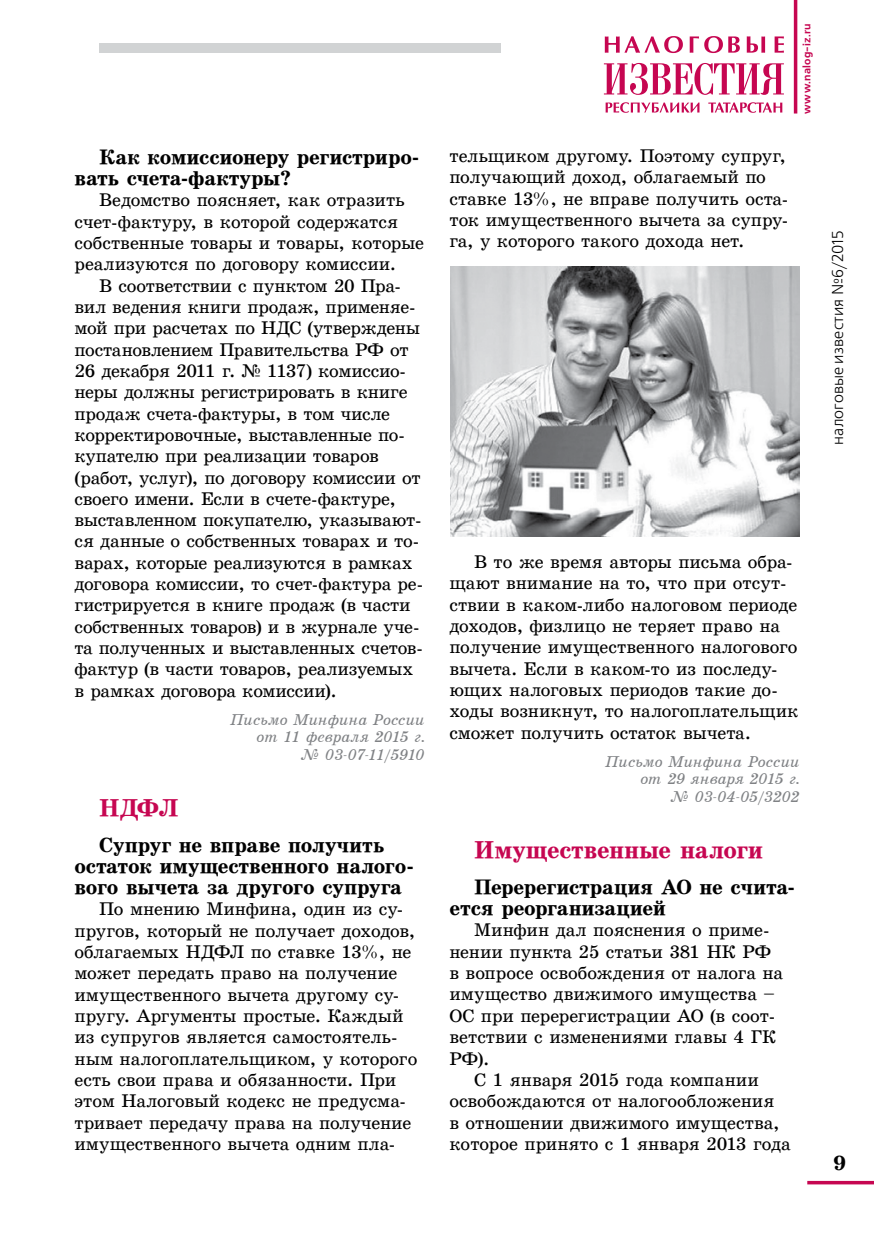
<style>
.page{position:relative;width:874px;height:1241px;background:#fff}
.page>*{position:absolute;margin:0;border:0;box-sizing:border-box;transform-origin:0 0}
.t1{font:700 24.5px "School Book Cyr";letter-spacing:-.01em;color:#c60651}
.t2{font:700 21px/21.3px "School Book Cyr";letter-spacing:-.01em;color:#000}
.t3{font:18.38px/21.3px "School Book Cyr";letter-spacing:-.01em;color:#000}
.t4{font:italic 15.75px/17.8px "School Book Cyr";letter-spacing:-.01em;color:#808285;text-align:right}
.t5{font:15.75px "Free Set C";letter-spacing:.005em;color:#000}
.t6{font:700 10.5px "Free Set C";letter-spacing:.02em;color:#c60651}
</style>
<div class="page">
<div style="left:99px;top:43px;width:401px;height:10px;background:#d1d3d4"></div>
<svg style="left:603px;top:63px;width:180px;height:32px"></svg>
<svg style="left:604px;top:36px;width:179px;height:17px"></svg>
<svg style="left:605px;top:102px;width:177px;height:11px"></svg>
<svg style="left:793px;top:0;width:4px;height:113px"></svg>
<svg style="left:807px;top:1184px;width:66px;height:1px"></svg>
<svg style="left:807px;top:1180px;width:66px;height:4px"></svg>
<img style="left:450px;top:266px;width:349px;height:270px">
<p class="t2" style="left:74px;top:146px;width:346px;text-indent:25px">Как комиссионеру регистриро&shy;вать счета-фактуры?</p>
<p class="t3" style="left:74px;top:189px;width:351px;text-indent:25px">Ведомство поясняет, как отразить счет-фактуру, в которой содержатся собственные товары и товары, которые реализуются по договору комиссии.</p>
<p class="t3" style="left:74px;top:274px;width:350px;text-indent:25px">В соответствии с пунктом 20 Пра&shy;вил ведения книги продаж, применяе&shy;мой при расчетах по НДС (утверждены постановлением Правительства РФ от 26 декабря 2011 г. № 1137) комиссио&shy;неры должны регистрировать в книге продаж счета-фактуры, в том числе корректировочные, выставленные по&shy;купателю при реализации товаров (работ, услуг), по договору комиссии от своего имени. Если в счете-фактуре, выставленном покупателю, указывают&shy;ся данные о собственных товарах и то&shy;варах, которые реализуются в рамках договора комиссии, то счет-фактура ре&shy;гистрируется в книге продаж (в части собственных товаров) и в журнале уче&shy;та полученных и выставленных счетов&shy;фактур (в части товаров, реализуемых в рамках договора комиссии).</p>
<p class="t4" style="left:230px;top:710px;width:196px">Письмо Минфина России от 11 февраля 2015 г.<br>№ 03-07-11/5910</p>
<h1 class="t1" style="left:99px;top:793px;width:81px">НДФЛ</h1>
<p class="t2" style="left:74px;top:833px;width:341px;text-align:center">Супруг не вправе получить остаток имущественного налого&shy;вого вычета за другого супруга</p>
<p class="t3" style="left:74px;top:898px;width:344px;text-indent:25px">По мнению Минфина, один из су&shy;пругов, который не получает доходов, облагаемых НДФЛ по ставке 13%, не может передать право на получение имущественного вычета другому су&shy;пругу. Аргументы простые. Каждый из супругов является самостоятель&shy;ным налогоплательщиком, у которого есть свои права и обязанности. При этом Налоговый кодекс не предусма&shy;тривает передачу права на получение имущественного вычета одним пла-</p>
<p class="t3" style="left:449px;top:145px;width:340px">тельщиком другому. Поэтому супруг, получающий доход, облагаемый по ставке 13%, не вправе получить оста&shy;ток имущественного вычета за супру&shy;га, у которого такого дохода нет.</p>
<p class="t6" style="left:800px;top:114px;width:92px;rotate:-90deg">www.nalog-iz.ru</p>
<p class="t5" style="left:828px;top:444px;width:216px;rotate:-90deg">налоговые известия №6/2015</p>
<p class="t3" style="left:449px;top:550px;width:350px;text-indent:25px">В то же время авторы письма обра&shy;щают внимание на то, что при отсут&shy;ствии в каком-либо налоговом периоде доходов, физлицо не теряет право на получение имущественного налогового вычета. Если в каком-то из последу&shy;ющих налоговых периодов такие до&shy;ходы возникнут, то налогоплательщик сможет получить остаток вычета.</p>
<p class="t4" style="left:604px;top:752px;width:196px">Письмо Минфина России от 29 января 2015 г.<br>№ 03-04-05/3202</p>
<h1 class="t1" style="left:474px;top:835px;width:290px">Имущественные налоги</h1>
<p class="t2" style="left:449px;top:875px;width:347px;text-indent:25px">Перерегистрация АО не счита&shy;ется реорганизацией</p>
<p class="t3" style="left:449px;top:919px;width:335px;text-indent:25px">Минфин дал пояснения о приме&shy;нении пункта 25 статьи 381 НК РФ в вопросе освобождения от налога на имущество движимого имущества –<br>ОС при перерегистрации АО (в соот&shy;ветствии с изменениями главы 4 ГК<br>РФ).</p>
<p class="t3" style="left:449px;top:1068px;width:343px;text-indent:25px">С 1 января 2015 года компании освобождаются от налогообложения<br>в отношении движимого имущества, которое принято с 1 января 2013 года</p>
<p class="t2" style="left:833px;top:1151px;width:14px">9</p>
</div>
